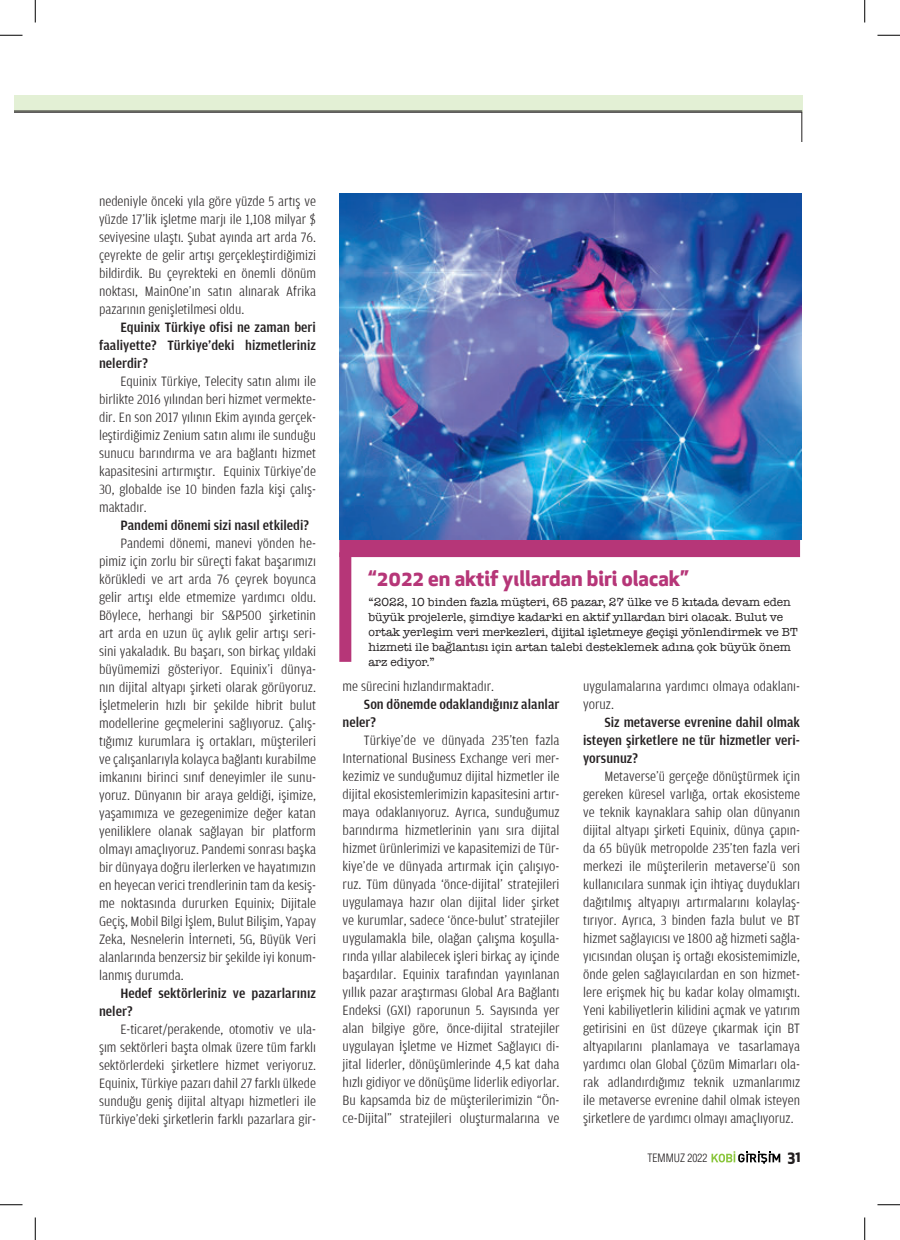
<style>
.page{position:relative;width:900px;height:1240px;background:#fff}
.page>*{position:absolute;margin:0;border:0;box-sizing:border-box;transform-origin:0 0}
.t1{font:700 21px "Apex New";color:#b63678}
.t2{font:700 15px "Apex New";color:#231f20}
.t3{font:300 condensed 14.25px/18px "Amplitude Aubi 3";color:#231f20;text-align:justify;scale:1.11 1}
.t4{font:300 condensed 14.25px/18px "Amplitude Aubi 3";color:#231f20;text-align:justify;scale:1.1 1}
.t5{font:500 condensed 14.25px/18px "Amplitude Aubi 3";color:#231f20;text-align:justify;scale:1.1 1}
.t6{font:12px/15px "American Typewriter";color:#231f20}
.t7{font:300 11.25px "Helveticam Cond";color:#231f20}
</style>
<div class="page">
<div style="left:14px;top:95px;width:788px;height:16px;background:#e3f0d5"></div>
<svg style="left:711px;top:1151px;width:69px;height:13px"></svg>
<hr style="left:14px;top:111px;width:788px;height:1px;background:#231f20">
<hr style="left:14px;top:112px;width:788px;height:1px;background:#231f20">
<hr style="left:801px;top:112px;width:1px;height:30px;background:#231f20">
<div style="left:339px;top:539px;width:461px;height:18px;background:#b63678"></div>
<div style="left:339px;top:552px;width:12px;height:110px;background:#b63678"></div>
<img style="left:339px;top:194px;width:462px;height:345px">
<svg style="left:0;top:35px;width:22px;height:1px"></svg>
<svg style="left:877px;top:35px;width:23px;height:1px"></svg>
<svg style="left:0;top:1204px;width:22px;height:1px"></svg>
<svg style="left:877px;top:1204px;width:23px;height:1px"></svg>
<svg style="left:35px;top:0;width:1px;height:22px"></svg>
<svg style="left:35px;top:1217px;width:1px;height:23px"></svg>
<svg style="left:864px;top:0;width:1px;height:22px"></svg>
<svg style="left:864px;top:1217px;width:1px;height:23px"></svg>
<p class="t4" style="left:99px;top:192px;width:199px">nedeniyle önceki yıla göre yüzde 5 artış ve yüzde 17’lik işletme marjı ile 1,108 milyar $ seviyesine ulaştı. Şubat ayında art arda 76. çeyrekte de gelir artışı gerçekleştirdiğimizi bildirdik. Bu çeyrekteki en önemli dönüm noktası, MainOne’ın satın alınarak Afrika pazarının genişletilmesi oldu.</p>
<p class="t5" style="left:99px;top:318px;width:199px;text-indent:21px">Equinix Türkiye ofisi ne zaman beri faaliyette? Türkiye’deki hizmetleriniz nelerdir?</p>
<p class="t4" style="left:99px;top:372px;width:199px;text-indent:21px">Equinix Türkiye, Telecity satın alımı ile birlikte 2016 yılından beri hizmet vermekte&shy;dir. En son 2017 yılının Ekim ayında gerçek&shy;leştirdiğimiz Zenium satın alımı ile sunduğu sunucu barındırma ve ara bağlantı hizmet kapasitesini artırmıştır. Equinix Türkiye’de 30, globalde ise 10 binden fazla kişi çalış&shy;maktadır.</p>
<p class="t5" style="left:120px;top:516px;width:173px">Pandemi dönemi sizi nasıl etkiledi?</p>
<p class="t3" style="left:99px;top:534px;width:197px;text-indent:21px">Pandemi dönemi, manevi yönden he&shy;pimiz için zorlu bir süreçti fakat başarımızı körükledi ve art arda 76 çeyrek boyunca gelir artışı elde etmemize yardımcı oldu.<br>Böylece, herhangi bir S&amp;P500 şirketinin art arda en uzun üç aylık gelir artışı seri&shy;sini yakaladık. Bu başarı, son birkaç yıldaki büyümemizi gösteriyor. Equinix’i dünya&shy;nın dijital altyapı şirketi olarak görüyoruz.<br>İşletmelerin hızlı bir şekilde hibrit bulut modellerine geçmelerini sağlıyoruz. Çalış&shy;tığımız kurumlara iş ortakları, müşterileri ve çalışanlarıyla kolayca bağlantı kurabilme imkanını birinci sınıf deneyimler ile sunu&shy;yoruz. Dünyanın bir araya geldiği, işimize, yaşamımıza ve gezegenimize değer katan yeniliklere olanak sağlayan bir platform olmayı amaçlıyoruz. Pandemi sonrası başka bir dünyaya doğru ilerlerken ve hayatımızın en heyecan verici trendlerinin tam da kesiş&shy;me noktasında dururken Equinix; Dijitale Geçiş, Mobil Bilgi İşlem, Bulut Bilişim, Yapay Zeka, Nesnelerin İnterneti, 5G, Büyük Veri alanlarında benzersiz bir şekilde iyi konum&shy;lanmış durumda.</p>
<p class="t5" style="left:99px;top:984px;width:199px;text-indent:21px">Hedef sektörleriniz ve pazarlarınız neler?</p>
<p class="t4" style="left:99px;top:1020px;width:199px;text-indent:21px">E-ticaret/perakende, otomotiv ve ula&shy;şım sektörleri başta olmak üzere tüm farklı sektörlerdeki şirketlere hizmet veriyoruz.<br>Equinix, Türkiye pazarı dahil 27 farklı ülkede sunduğu geniş dijital altyapı hizmetleri ile Türkiye’deki şirketlerin farklı pazarlara gir-</p>
<p class="t1" style="left:368px;top:563px;width:321px">“2022 en aktif yıllardan biri olacak”</p>
<p class="t6" style="left:368px;top:594px;width:430px">“2022, 10 binden fazla müşteri, 65 pazar, 27 ülke ve 5 kıtada devam eden büyük projelerle, şimdiye kadarki en aktif yıllardan biri olacak. Bulut ve ortak yerleşim veri merkezleri, dijital işletmeye geçişi yönlendirmek ve BT hizmeti ile bağlantısı için artan talebi desteklemek adına çok büyük önem arz ediyor.”</p>
<p class="t4" style="left:343px;top:677px;width:139px">me sürecini hızlandırmaktadır.</p>
<p class="t5" style="left:343px;top:695px;width:199px;text-indent:21px">Son dönemde odaklandığınız alanlar neler?</p>
<p class="t3" style="left:342px;top:731px;width:197px;text-indent:21px">Türkiye’de ve dünyada 235’ten fazla International Business Exchange veri mer&shy;kezimiz ve sunduğumuz dijital hizmetler ile dijital ekosistemlerimizin kapasitesini artır&shy;maya odaklanıyoruz. Ayrıca, sunduğumuz barındırma hizmetlerinin yanı sıra dijital hizmet ürünlerimizi ve kapasitemizi de Tür&shy;kiye’de ve dünyada artırmak için çalışıyo&shy;ruz. Tüm dünyada ‘önce-dijital’ stratejileri uygulamaya hazır olan dijital lider şirket ve kurumlar, sadece ‘önce-bulut’ stratejiler uygulamakla bile, olağan çalışma koşulla&shy;rında yıllar alabilecek işleri birkaç ay içinde başardılar. Equinix tarafından yayınlanan yıllık pazar araştırması Global Ara Bağlantı Endeksi (GXI) raporunun 5. Sayısında yer alan bilgiye göre, önce-dijital stratejiler uygulayan İşletme ve Hizmet Sağlayıcı di&shy;jital liderler, dönüşümlerinde 4,5 kat daha hızlı gidiyor ve dönüşüme liderlik ediyorlar.<br>Bu kapsamda biz de müşterilerimizin “Ön&shy;ce-Dijital” stratejileri oluşturmalarına ve</p>
<p class="t3" style="left:583px;top:677px;width:197px">uygulamalarına yardımcı olmaya odaklanı&shy;yoruz.</p>
<p class="t5" style="left:583px;top:713px;width:199px;text-indent:21px">Siz metaverse evrenine dahil olmak isteyen şirketlere ne tür hizmetler veri&shy;yorsunuz?</p>
<p class="t4" style="left:583px;top:767px;width:199px;text-indent:21px">Metaverse’ü gerçeğe dönüştürmek için gereken küresel varlığa, ortak ekosisteme ve teknik kaynaklara sahip olan dünyanın dijital altyapı şirketi Equinix, dünya çapın&shy;da 65 büyük metropolde 235’ten fazla veri merkezi ile müşterilerin metaverse’ü son kullanıcılara sunmak için ihtiyaç duydukları dağıtılmış altyapıyı artırmalarını kolaylaş&shy;tırıyor. Ayrıca, 3 binden fazla bulut ve BT hizmet sağlayıcısı ve 1800 ağ hizmeti sağla&shy;yıcısından oluşan iş ortağı ekosistemimizle, önde gelen sağlayıcılardan en son hizmet&shy;lere erişmek hiç bu kadar kolay olmamıştı.<br>Yeni kabiliyetlerin kilidini açmak ve yatırım getirisini en üst düzeye çıkarmak için BT altyapılarını planlamaya ve tasarlamaya yardımcı olan Global Çözüm Mimarları ola&shy;rak adlandırdığımız teknik uzmanlarımız ile metaverse evrenine dahil olmak isteyen şirketlere de yardımcı olmayı amaçlıyoruz.</p>
<p class="t7" style="left:647px;top:1152px;width:61px">TEMMUZ 2022</p>
<p class="t2" style="left:787px;top:1146px;width:15px">31</p>
</div>
